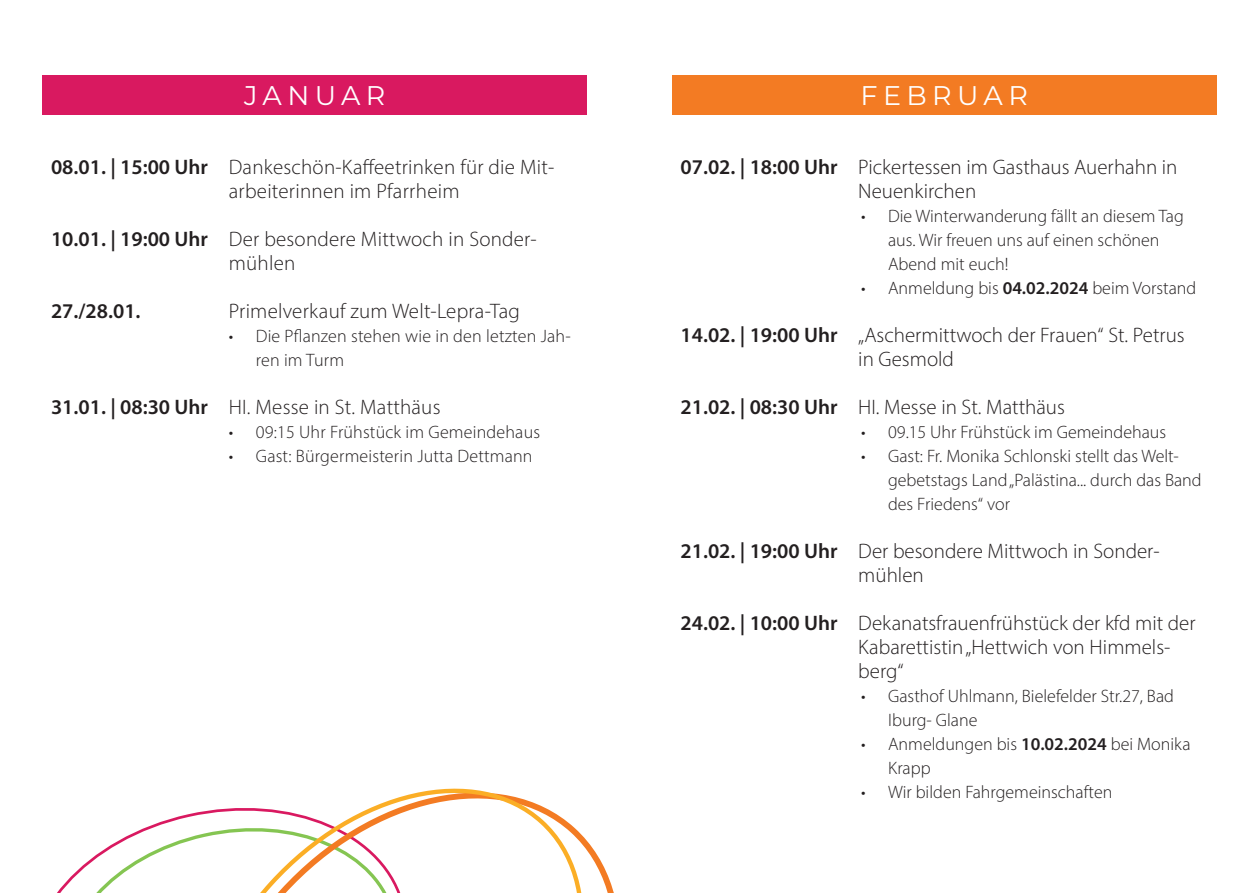
<style>
.page{position:relative;width:1259px;height:893px;background:#fff}
.page>*{position:absolute;margin:0;border:0;box-sizing:border-box;transform-origin:0 0}
.t1{font:27px "Montserrat";letter-spacing:.2em;color:#fff}
.t2{font:300 21px/24px "Myriad Pro";color:#231f20}
.t3{font:600 21px "Myriad Pro";color:#231f20}
.t4{font:300 18px/24px "Myriad Pro";color:#231f20}
.s1{font-weight:600}
</style>
<div class="page">
<div style="left:43px;top:75px;width:544px;height:39px;background:#d91960"></div>
<svg style="left:57px;top:818px;width:114px;height:75px"></svg>
<svg style="left:171px;top:788px;width:435px;height:105px"></svg>
<div style="left:672px;top:75px;width:544px;height:39px;background:#f37b23"></div>
<p class="t3" style="left:51px;top:154px;width:158px">08.01. | 15:00 Uhr</p>
<p class="t3" style="left:51px;top:226px;width:158px">10.01. | 19:00 Uhr</p>
<p class="t3" style="left:51px;top:298px;width:91px">27./28.01.</p>
<p class="t3" style="left:51px;top:394px;width:158px">31.01. | 08:30 Uhr</p>
<h1 class="t1" style="left:244px;top:77px;width:143px">JANUAR</h1>
<p class="t2" style="left:229px;top:155px;width:327px">Dankeschön-Kaffeetrinken für die Mit&shy;arbeiterinnen im Pfarrheim</p>
<p class="t2" style="left:229px;top:227px;width:309px">Der besondere Mittwoch in Sonder&shy;mühlen</p>
<p class="t2" style="left:229px;top:299px;width:293px">Primelverkauf zum Welt-Lepra-Tag</p>
<p class="t4" style="left:256px;top:324px;width:316px;text-indent:-27px">• Die Pflanzen stehen wie in den letzten Jah&shy;ren im Turm</p>
<p class="t2" style="left:229px;top:395px;width:213px">HI. Messe in St. Matthäus</p>
<p class="t4" style="left:229px;top:420px;width:313px">• 09:15 Uhr Frühstück im Gemeindehaus</p>
<p class="t4" style="left:229px;top:444px;width:305px">• Gast: Bürgermeisterin Jutta Dettmann</p>
<h1 class="t1" style="left:860px;top:77px;width:169px">FEBRUAR</h1>
<p class="t3" style="left:680px;top:154px;width:158px">07.02. | 18:00 Uhr</p>
<p class="t3" style="left:680px;top:322px;width:158px">14.02. | 19:00 Uhr</p>
<p class="t2" style="left:858px;top:155px;width:321px">Pickertessen im Gasthaus Auerhahn in<br>Neuenkirchen</p>
<p class="t4" style="left:888px;top:204px;width:297px;text-indent:-27px">• Die Winterwanderung fällt an diesem Tag aus. Wir freuen uns auf einen schönen<br>Abend mit euch!</p>
<p class="t4" style="left:861px;top:276px;width:337px">• Anmeldung bis <span class="s1">04.02.2024</span> beim Vorstand</p>
<p class="t2" style="left:858px;top:323px;width:328px">„Aschermittwoch der Frauen“ St. Petrus in Gesmold</p>
<p class="t3" style="left:680px;top:394px;width:158px">21.02. | 08:30 Uhr</p>
<p class="t2" style="left:858px;top:395px;width:208px">HI. Messe in St. Matthäus</p>
<p class="t4" style="left:861px;top:420px;width:307px">• 09.15 Uhr Frühstück im Gemeindehaus</p>
<p class="t4" style="left:888px;top:444px;width:315px;text-indent:-27px">• Gast: Fr. Monika Schlonski stellt das Welt&shy;gebetstags Land „Palästina... durch das Band des Friedens“ vor</p>
<p class="t3" style="left:680px;top:538px;width:158px">21.02. | 19:00 Uhr</p>
<p class="t2" style="left:858px;top:539px;width:303px">Der besondere Mittwoch in Sonder&shy;mühlen</p>
<p class="t3" style="left:680px;top:610px;width:158px">24.02. | 10:00 Uhr</p>
<p class="t2" style="left:858px;top:611px;width:339px">Dekanatsfrauenfrühstück der kfd mit der<br>Kabarettistin „Hettwich von Himmels&shy;berg“</p>
<p class="t4" style="left:888px;top:684px;width:287px;text-indent:-27px">• Gasthof Uhlmann, Bielefelder Str.27, Bad<br>Iburg- Glane</p>
<p class="t4" style="left:888px;top:732px;width:304px;text-indent:-27px">• Anmeldungen bis <span class="s1">10.02.2024</span> bei Monika<br>Krapp</p>
<p class="t4" style="left:861px;top:780px;width:253px">• Wir bilden Fahrgemeinschaften</p>
</div>
